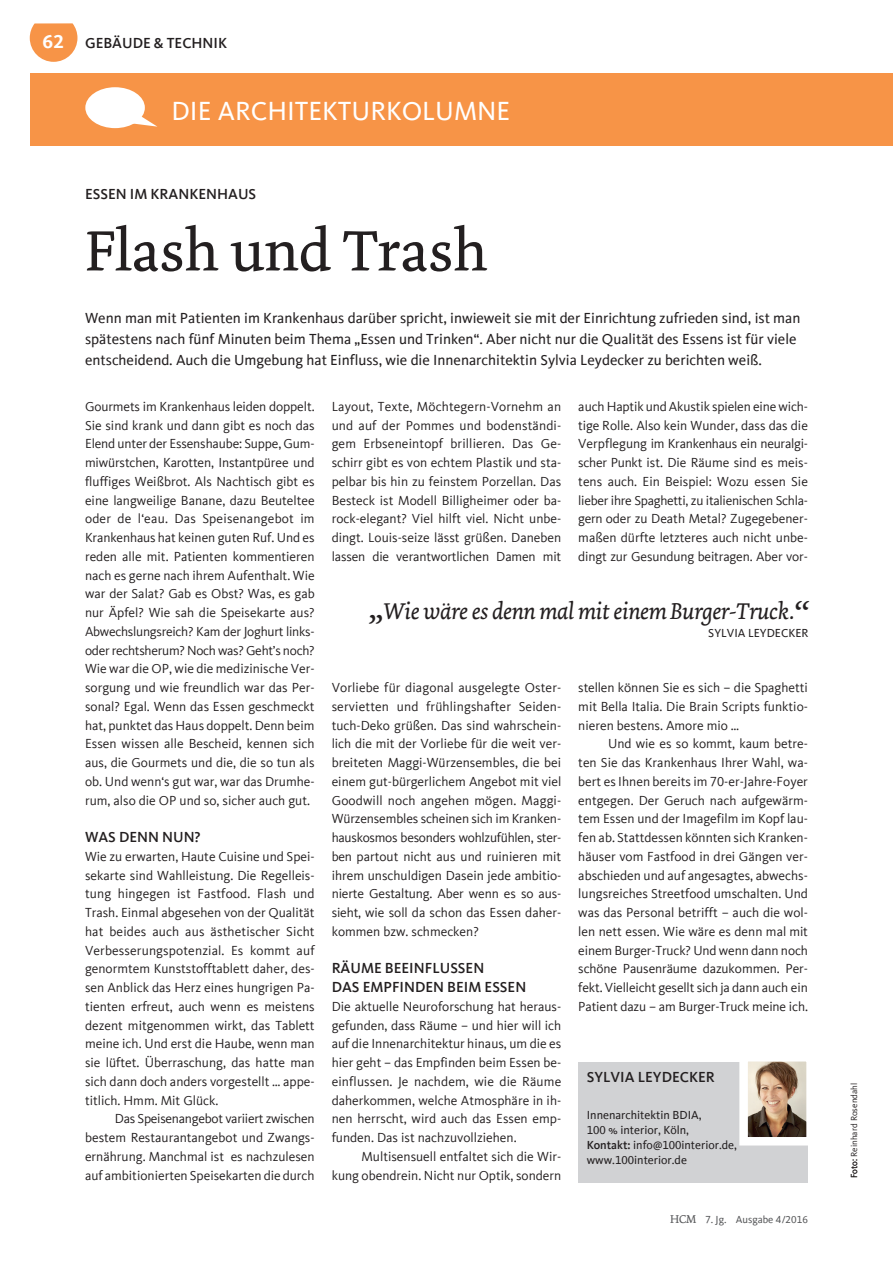
<style>
.page{position:relative;width:893px;height:1263px;background:#fff}
.page>*{position:absolute;margin:0;border:0;box-sizing:border-box;transform-origin:0 0}
.HuC_ueb_std{font:60px "Dolly";color:#231f20}
.t1{font:27px "Kievit Offc";color:#fff}
.HuC_zitat{font:italic 24px "Dolly";letter-spacing:-.02em;color:#231f20}
.HuC_zztr_pagina{font:700 19.5px "Kievit Offc";color:#fff}
.HuC_vor_std{font:15px/21px "Kievit Offc";color:#231f20}
.HuC_zw_std{font:500 15px/18.8px "Kievit Offc";color:#231f20}
.HuC_da_std{font:500 15px "Kievit Offc";color:#231f20}
.HuC_zztr_rubrik_link{font:500 15px "Kievit Offc";color:#231f20}
.HuC_ueb_kasten_autor{font:500 15px "Kievit Offc";color:#231f20}
.HuC_text_std_m_einzu{font:13.5px/18.8px "Kievit Offc";color:#231f20;text-align:justify}
.HuC_text_std{font:13.5px/18.8px "Kievit Offc";color:#231f20;text-align:justify}
.HuC_text_kasten{font:12px/15px "Kievit Offc";color:#231f20}
.HuC_zitat_name{font:12px "Kievit Offc";color:#231f20}
.HuC_zztr_ausgabe_lin{font:10.5px "Kievit Offc";color:#57585a}
.HuC_bu_foto{font:9px "Kievit Offc";color:#231f20}
.s1{font-size:36px}
.s2{font-weight:500}
.s3{font-family:"Dolly";font-size:12px}
</style>
<div class="page">
<svg style="left:30px;top:23px;width:47px;height:39px;background:#f8a564"></svg>
<div style="left:30px;top:73px;width:863px;height:72px;background:#f79447"></div>
<div style="left:85px;top:87px;width:60px;height:41px;background:#fff;border-radius:50%"></div>
<svg style="left:133px;top:111px;width:24px;height:16px"></svg>
<div style="left:578px;top:1062px;width:230px;height:120px;background:#d1d2d4"></div>
<img style="left:749px;top:1063px;width:56px;height:72px">
<div style="left:739px;top:1053px;width:76px;height:92px;border:9px solid #fff"></div>
<p class="HuC_zztr_pagina" style="left:43px;top:30px;width:23px">62</p>
<p class="HuC_zztr_rubrik_link" style="left:85px;top:34px;width:144px">GEBÄUDE &amp; TECHNIK</p>
<p class="t1" style="left:171px;top:96px;width:340px">DIE ARCHITEKTURKOLUMNE</p>
<p class="HuC_da_std" style="left:85px;top:185px;width:173px">ESSEN IM KRANKENHAUS</p>
<p class="HuC_ueb_std" style="left:85px;top:214px;width:403px">Flash und Trash</p>
<p class="HuC_vor_std" style="left:85px;top:308px;width:717px">Wenn man mit Patienten im Krankenhaus darüber spricht, inwieweit sie mit der Einrichtung zufrieden sind, ist man spätestens nach fünf Minuten beim Thema „Essen und Trinken“. Aber nicht nur die Qualität des Essens ist für viele entscheidend. Auch die Umgebung hat Einfluss, wie die Innenarchitektin Sylvia Leydecker zu berichten weiß.</p>
<p class="HuC_text_std" style="left:85px;top:397px;width:231px">Gourmets im Krankenhaus leiden doppelt.<br>Sie sind krank und dann gibt es noch das Elend unter der Essenshaube: Suppe, Gum&shy;miwürstchen, Karotten, Instantpüree und fluffiges Weißbrot. Als Nachtisch gibt es eine langweilige Banane, dazu Beuteltee oder de l‘eau. Das Speisenangebot im Krankenhaus hat keinen guten Ruf. Und es reden alle mit. Patienten kommentieren nach es gerne nach ihrem Aufenthalt. Wie war der Salat? Gab es Obst? Was, es gab nur Äpfel? Wie sah die Speisekarte aus?<br>Abwechslungsreich? Kam der Joghurt links&shy;oder rechtsherum? Noch was? Geht’s noch?<br>Wie war die OP, wie die medizinische Ver&shy;sorgung und wie freundlich war das Per&shy;sonal? Egal. Wenn das Essen geschmeckt hat, punktet das Haus doppelt. Denn beim Essen wissen alle Bescheid, kennen sich aus, die Gourmets und die, die so tun als ob. Und wenn‘s gut war, war das Drumhe&shy;rum, also die OP und so, sicher auch gut.</p>
<p class="HuC_zw_std" style="left:85px;top:828px;width:117px">WAS DENN NUN?</p>
<p class="HuC_text_std" style="left:85px;top:847px;width:231px">Wie zu erwarten, Haute Cuisine und Spei&shy;sekarte sind Wahlleistung. Die Regelleis&shy;tung hingegen ist Fastfood. Flash und Trash. Einmal abgesehen von der Qualität hat beides auch aus ästhetischer Sicht Verbesserungspotenzial. Es kommt auf genormtem Kunststofftablett daher, des&shy;sen Anblick das Herz eines hungrigen Pa&shy;tienten erfreut, auch wenn es meistens dezent mitgenommen wirkt, das Tablett meine ich. Und erst die Haube, wenn man sie lüftet. Überraschung, das hatte man sich dann doch anders vorgestellt … appe&shy;titlich. Hmm. Mit Glück.</p>
<p class="HuC_text_std_m_einzu" style="left:85px;top:1110px;width:231px;text-indent:30px">Das Speisenangebot variiert zwischen bestem Restaurantangebot und Zwangs&shy;ernährung. Manchmal ist es nachzulesen auf ambitionierten Speisekarten die durch</p>
<p class="HuC_text_std_m_einzu" style="left:332px;top:397px;width:231px">Layout, Texte, Möchtegern-Vornehm an und auf der Pommes und bodenständi&shy;gem Erbseneintopf brillieren. Das Ge&shy;schirr gibt es von echtem Plastik und sta&shy;pelbar bis hin zu feinstem Porzellan. Das Besteck ist Modell Billigheimer oder ba&shy;rock-elegant? Viel hilft viel. Nicht unbe&shy;dingt. Louis-seize lässt grüßen. Daneben lassen die verantwortlichen Damen mit</p>
<p class="HuC_text_std_m_einzu" style="left:578px;top:397px;width:231px">auch Haptik und Akustik spielen eine wich&shy;tige Rolle. Also kein Wunder, dass das die Verpflegung im Krankenhaus ein neuralgi&shy;scher Punkt ist. Die Räume sind es meis&shy;tens auch. Ein Beispiel: Wozu essen Sie lieber ihre Spaghetti, zu italienischen Schla&shy;gern oder zu Death Metal? Zugegebener&shy;maßen dürfte letzteres auch nicht unbe&shy;dingt zur Gesundung beitragen. Aber vor-</p>
<p class="HuC_zitat" style="left:368px;top:596px;width:442px"><span class="s1">„</span>Wie wäre es denn mal mit einem Burger-Truck.<span class="s1">“</span></p>
<p class="HuC_zitat_name" style="left:708px;top:626px;width:102px">SYLVIA LEYDECKER</p>
<p class="HuC_text_std_m_einzu" style="left:332px;top:678px;width:231px">Vorliebe für diagonal ausgelegte Oster&shy;servietten und frühlingshafter Seiden&shy;tuch-Deko grüßen. Das sind wahrschein&shy;lich die mit der Vorliebe für die weit ver&shy;breiteten Maggi-Würzensembles, die bei einem gut-bürgerlichem Angebot mit viel Goodwill noch angehen mögen. Maggi-Würzensembles scheinen sich im Kranken&shy;hauskosmos besonders wohlzufühlen, ster&shy;ben partout nicht aus und ruinieren mit ihrem unschuldigen Dasein jede ambitio&shy;nierte Gestaltung. Aber wenn es so aus&shy;sieht, wie soll da schon das Essen daher&shy;kommen bzw. schmecken?</p>
<p class="HuC_zw_std" style="left:332px;top:959px;width:196px">RÄUME BEEINFLUSSEN<br>DAS EMPFINDEN BEIM ESSEN</p>
<p class="HuC_text_std" style="left:332px;top:997px;width:231px">Die aktuelle Neuroforschung hat heraus&shy;gefunden, dass Räume – und hier will ich auf die Innenarchitektur hinaus, um die es hier geht – das Empfinden beim Essen be&shy;einflussen. Je nachdem, wie die Räume daherkommen, welche Atmosphäre in ih&shy;nen herrscht, wird auch das Essen emp&shy;funden. Das ist nachzuvollziehen.</p>
<p class="HuC_text_std_m_einzu" style="left:332px;top:1147px;width:231px;text-align:right">Multisensuell entfaltet sich die Wir&shy;kung obendrein. Nicht nur Optik, sondern</p>
<p class="HuC_text_std_m_einzu" style="left:578px;top:678px;width:231px">stellen können Sie es sich – die Spaghetti mit Bella Italia. Die Brain Scripts funktio&shy;nieren bestens. Amore mio …</p>
<p class="HuC_text_std_m_einzu" style="left:578px;top:735px;width:231px;text-indent:30px">Und wie es so kommt, kaum betre&shy;ten Sie das Krankenhaus Ihrer Wahl, wa&shy;bert es Ihnen bereits im 70-er-Jahre-Foyer entgegen. Der Geruch nach aufgewärm&shy;tem Essen und der Imagefilm im Kopf lau&shy;fen ab. Stattdessen könnten sich Kranken&shy;häuser vom Fastfood in drei Gängen ver&shy;abschieden und auf angesagtes, abwechs&shy;lungsreiches Streetfood umschalten. Und was das Personal betrifft – auch die wol&shy;len nett essen. Wie wäre es denn mal mit einem Burger-Truck? Und wenn dann noch schöne Pausenräume dazukommen. Per&shy;fekt. Vielleicht gesellt sich ja dann auch ein Patient dazu – am Burger-Truck meine ich.</p>
<p class="HuC_ueb_kasten_autor" style="left:587px;top:1068px;width:130px">SYLVIA LEYDECKER</p>
<p class="HuC_text_kasten" style="left:587px;top:1108px;width:152px">Innenarchitektin BDIA,<br>100 % interior, Köln,<br><span class="s2">Kontakt:</span> info@100interior.de, www.100interior.de</p>
<p class="HuC_zztr_ausgabe_lin" style="left:670px;top:1213px;width:139px"><span class="s3">HCM</span> 7. Jg. Ausgabe 4/2016</p>
<p class="HuC_bu_foto" style="left:849px;top:1178px;width:97px;rotate:-90deg">Foto: Reinhard Rosendahl</p>
</div>
